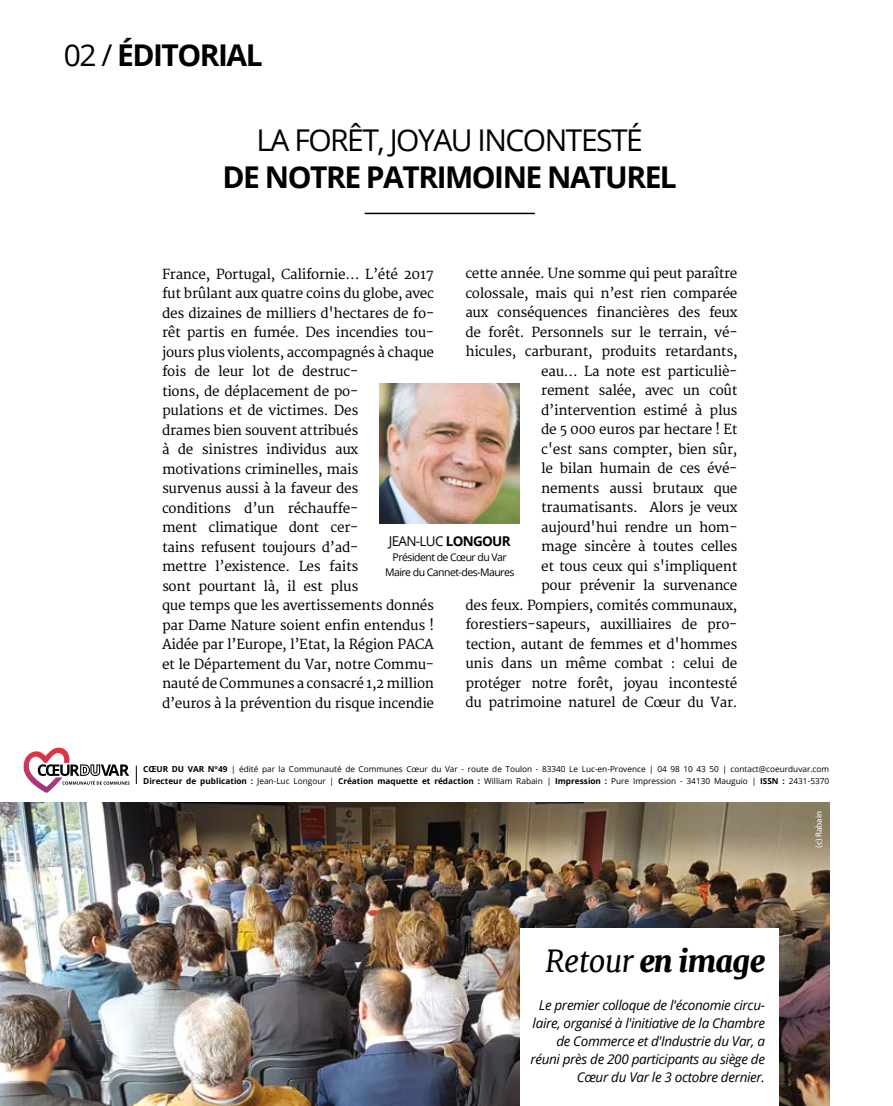
<style>
.page{position:relative;width:893px;height:1106px;background:#fff}
.page>*{position:absolute;margin:0;border:0;box-sizing:border-box;transform-origin:0 0}
.t1{font:700 30px "Open Sans";letter-spacing:-.05em;color:#000}
.t2{font:30px "Open Sans";letter-spacing:-.05em;color:#000}
.t3{font:italic 800 30px "Merriweather";letter-spacing:-.025em;color:#000}
.t4{font:13.5px/19.5px "Merriweather";letter-spacing:-.02em;color:#000}
.t5{font:italic 13.5px/18px "Open Sans";letter-spacing:-.025em;color:#000;text-align:right}
.t6{font:13.5px "Open Sans";letter-spacing:-.05em;color:#000}
.t7{font:10.5px/15px "Open Sans";letter-spacing:-.05em;color:#000;text-align:center}
.t8{font:9px "Myriad Pro";letter-spacing:-.01em;color:#fff}
.t9{font:8.25px/12px "Open Sans";color:#000}
.s1{font-weight:400}
.s2{font-weight:700}
</style>
<div class="page">
<img style="left:0;top:803px;width:829px;height:303px">
<div style="left:520px;top:928px;width:259px;height:178px;background:#fff"></div>
<hr style="left:365px;top:213px;width:170px;height:1px;background:#000">
<img style="left:380px;top:383px;width:140px;height:140px">
<svg style="left:136px;top:765px;width:1px;height:19px"></svg>
<svg style="left:24px;top:747px;width:105px;height:45px"></svg>
<h1 class="t1" style="left:64px;top:33px;width:200px"><span class="s1">02 /</span> ÉDITORIAL</h1>
<h1 class="t2" style="left:257px;top:119px;width:388px">LA FORÊT, JOYAU INCONTESTÉ</h1>
<h1 class="t1" style="left:223px;top:156px;width:456px">DE NOTRE PATRIMOINE NATUREL</h1>
<p class="t4" style="left:162px;top:264px;width:274px">France, Portugal, Californie… L’été 2017 fut brûlant aux quatre coins du globe, avec des dizaines de milliers d'hectares de fo&shy;rêt partis en fumée. Des incendies tou&shy;jours plus violents, accompagnés à chaque fois de leur lot de destruc-<br>tions, de déplacement de po-<br>pulations et de victimes. Des<br>drames bien souvent attribués<br>à de sinistres individus aux motivations criminelles, mais<br>survenus aussi à la faveur des<br>conditions d’un réchauffe-<br>ment climatique dont cer-<br>tains refusent toujours d’ad-<br>mettre l’existence. Les faits<br>sont pourtant là, il est plus<br>que temps que les avertissements donnés par Dame Nature soient enfin entendus !<br>Aidée par l’Europe, l’Etat, la Région PACA et le Département du Var, notre Commu&shy;nauté de Communes a consacré 1,2 million d’euros à la prévention du risque incendie</p>
<p class="t4" style="left:465px;top:264px;width:274px;text-align:right">cette année. Une somme qui peut paraître colossale, mais qui n’est rien comparée aux conséquences financières des feux de forêt. Personnels sur le terrain, vé&shy;hicules, carburant, produits retardants, eau… La note est particuliè-<br>rement salée, avec un coût d’intervention estimé à plus<br>de 5 000 euros par hectare ! Et<br>c'est sans compter, bien sûr,<br>le bilan humain de ces évé-<br>nements aussi brutaux que traumatisants. Alors je veux aujourd'hui rendre un hom-<br>mage sincère à toutes celles<br>et tous ceux qui s'impliquent<br>pour prévenir la survenance<br>des feux. Pompiers, comités communaux, forestiers-sapeurs, auxilliaires de pro&shy;tection, autant de femmes et d'hommes unis dans un même combat : celui de protéger notre forêt, joyau incontesté du patrimoine naturel de Cœur du Var.</p>
<p class="t6" style="left:389px;top:532px;width:123px">JEAN-LUC <span class="s2">LONGOUR</span></p>
<p class="t7" style="left:385px;top:549px;width:131px">Président de Cœur du Var<br>Maire du Cannet-des-Maures</p>
<p class="t9" style="left:143px;top:762px;width:687px"><span class="s2">CŒUR DU VAR N°49</span> | édité par la Communauté de Communes Cœur du Var - route de Toulon - 83340 Le Luc-en-Provence | 04 98 10 43 50 | contact@coeurduvar.com<br><span class="s2">Directeur de publication :</span> Jean-Luc Longour | <span class="s2">Création maquette et rédaction :</span> William Rabain | <span class="s2">Impression :</span> Pure Impression - 34130 Mauguio | <span class="s2">ISSN :</span> 2431-5370</p>
<h1 class="t3" style="left:545px;top:942px;width:221px"><span class="s1">Retour</span> en image</h1>
<p class="t5" style="left:530px;top:995px;width:236px">Le premier colloque de l'économie circu&shy;laire, organisé à l'initiative de la Chambre de Commerce et d'Industrie du Var, a réuni près de 200 participants au siège de Cœur du Var le 3 octobre dernier.</p>
<p class="t8" style="left:813px;top:847px;width:38px;rotate:-90deg">(c) Rabain</p>
</div>
